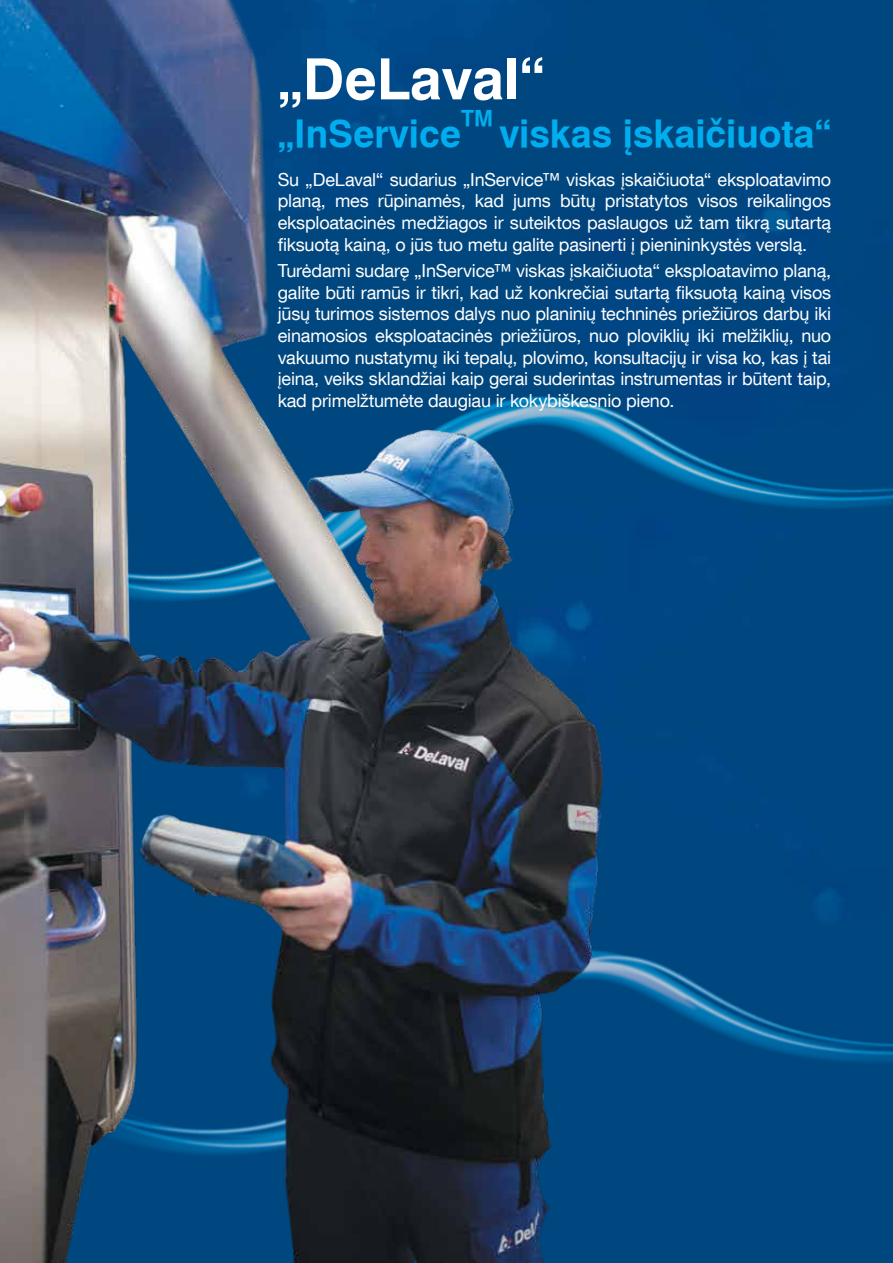
<style>
.page{position:relative;width:893px;height:1263px;background:#fff}
.page>*{position:absolute;margin:0;border:0;box-sizing:border-box;transform-origin:0 0}
.t1{font:57px "Helvetica LT Bold";color:#fff}
.t2{font:37.5px "Helvetica LT Bold";color:#00aeef}
.t3{font:21.9px "Helvetica LT Bold";color:#00aeef}
.t4{font:18px/21.6px "Helvetica Neue LT Com";letter-spacing:-.01em;color:#fff;text-align:justify}
</style>
<div class="page">
<div style="left:696px;top:0;width:197px;height:193px;background:#00477f"></div>
<div style="left:696px;top:193px;width:197px;height:1070px;background:#00477f"></div>
<img style="left:0;top:0;width:696px;height:1263px">
<h1 class="t1" style="left:278px;top:44px;width:269px">„DeLaval“</h1>
<h2 class="t2" style="left:278px;top:111px;width:185px">„InService</h2>
<p class="t3" style="left:461px;top:105px;width:34px">TM</p>
<h2 class="t2" style="left:499px;top:111px;width:333px">viskas įskaičiuota“</h2>
<p class="t4" style="left:278px;top:168px;width:555px">Su „DeLaval“ sudarius „InService™ viskas įskaičiuota“ eksploatavimo planą, mes rūpinamės, kad jums būtų pristatytos visos reikalingos eksploatacinės medžiagos ir suteiktos paslaugos už tam tikrą sutartą fiksuotą kainą, o jūs tuo metu galite pasinerti į pienininkystės verslą.</p>
<p class="t4" style="left:278px;top:260px;width:555px">Turėdami sudarę „InService™ viskas įskaičiuota“ eksploatavimo planą, galite būti ramūs ir tikri, kad už konkrečiai sutartą fiksuotą kainą visos jūsų turimos sistemos dalys nuo planinių techninės priežiūros darbų iki einamosios eksploatacinės priežiūros, nuo ploviklių iki melžiklių, nuo vakuumo nustatymų iki tepalų, plovimo, konsultacijų ir visa ko, kas į tai įeina, veiks sklandžiai kaip gerai suderintas instrumentas ir būtent taip, kad primelžtumėte daugiau ir kokybiškesnio pieno.</p>
</div>
